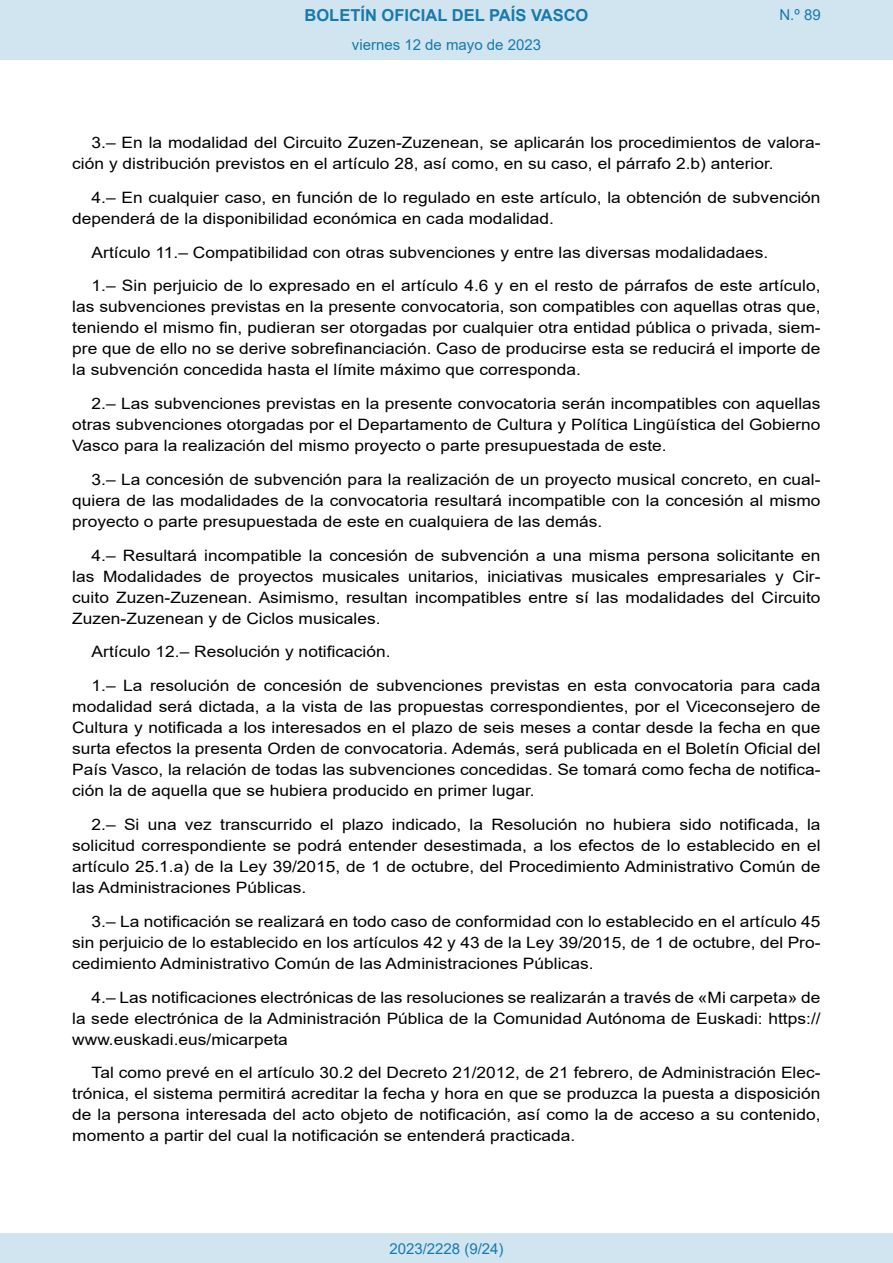
<style>
.page{position:relative;width:893px;height:1263px;background:#fff}
.page>*{position:absolute;margin:0;border:0;box-sizing:border-box;transform-origin:0 0}
.t1{font:700 16.5px "Arial";color:#1879ad}
.BOPVDetalle{font:15.6px/21px "Arial";color:#000;text-align:justify;scale:1.11 1}
.Paginacion_Centro{font:15px "Arial";color:#1879ad}
</style>
<div class="page">
<div style="left:0;top:0;width:893px;height:60px;background:#d0e5f0"></div>
<div style="left:0;top:1233px;width:893px;height:30px;background:#d0e5f0"></div>
<p class="t1" style="left:305px;top:3px;width:285px">BOLETÍN OFICIAL DEL PAÍS VASCO</p>
<p class="Paginacion_Centro" style="left:352px;top:35px;width:191px">viernes 12 de mayo de 2023</p>
<p class="Paginacion_Centro" style="left:779px;top:5px;width:43px">N.º 89</p>
<p class="BOPVDetalle" style="left:72px;top:132px;width:676px;text-indent:19px">3.– En la modalidad del Circuito Zuzen-Zuzenean, se aplicarán los procedimientos de valora&shy;ción y distribución previstos en el artículo 28, así como, en su caso, el párrafo 2.b) anterior.</p>
<p class="BOPVDetalle" style="left:72px;top:187px;width:676px;text-indent:19px">4.– En cualquier caso, en función de lo regulado en este artículo, la obtención de subvención dependerá de la disponibilidad económica en cada modalidad.</p>
<p class="BOPVDetalle" style="left:92px;top:242px;width:611px">Artículo 11.– Compatibilidad con otras subvenciones y entre las diversas modalidadaes.</p>
<p class="BOPVDetalle" style="left:72px;top:275px;width:676px;text-indent:19px">1.– Sin perjuicio de lo expresado en el artículo 4.6 y en el resto de párrafos de este artículo, las subvenciones previstas en la presente convocatoria, son compatibles con aquellas otras que, teniendo el mismo fin, pudieran ser otorgadas por cualquier otra entidad pública o privada, siem&shy;pre que de ello no se derive sobrefinanciación. Caso de producirse esta se reducirá el importe de la subvención concedida hasta el límite máximo que corresponda.</p>
<p class="BOPVDetalle" style="left:72px;top:393px;width:676px;text-indent:19px">2.– Las subvenciones previstas en la presente convocatoria serán incompatibles con aquellas otras subvenciones otorgadas por el Departamento de Cultura y Política Lingüística del Gobierno Vasco para la realización del mismo proyecto o parte presupuestada de este.</p>
<p class="BOPVDetalle" style="left:72px;top:469px;width:676px;text-indent:19px">3.– La concesión de subvención para la realización de un proyecto musical concreto, en cual&shy;quiera de las modalidades de la convocatoria resultará incompatible con la concesión al mismo proyecto o parte presupuestada de este en cualquiera de las demás.</p>
<p class="BOPVDetalle" style="left:72px;top:545px;width:676px;text-indent:19px">4.– Resultará incompatible la concesión de subvención a una misma persona solicitante en las Modalidades de proyectos musicales unitarios, iniciativas musicales empresariales y Cir&shy;cuito Zuzen-Zuzenean. Asimismo, resultan incompatibles entre sí las modalidades del Circuito Zuzen-Zuzenean y de Ciclos musicales.</p>
<p class="BOPVDetalle" style="left:92px;top:641px;width:271px">Artículo 12.– Resolución y notificación.</p>
<p class="BOPVDetalle" style="left:72px;top:675px;width:676px;text-indent:19px">1.– La resolución de concesión de subvenciones previstas en esta convocatoria para cada modalidad será dictada, a la vista de las propuestas correspondientes, por el Viceconsejero de Cultura y notificada a los interesados en el plazo de seis meses a contar desde la fecha en que surta efectos la presenta Orden de convocatoria. Además, será publicada en el Boletín Oficial del País Vasco, la relación de todas las subvenciones concedidas. Se tomará como fecha de notifica&shy;ción la de aquella que se hubiera producido en primer lugar.</p>
<p class="BOPVDetalle" style="left:72px;top:814px;width:676px;text-indent:19px">2.– Si una vez transcurrido el plazo indicado, la Resolución no hubiera sido notificada, la solicitud correspondiente se podrá entender desestimada, a los efectos de lo establecido en el artículo 25.1.a) de la Ley 39/2015, de 1 de octubre, del Procedimiento Administrativo Común de las Administraciones Públicas.</p>
<p class="BOPVDetalle" style="left:72px;top:911px;width:676px;text-indent:19px">3.– La notificación se realizará en todo caso de conformidad con lo establecido en el artículo 45 sin perjuicio de lo establecido en los artículos 42 y 43 de la Ley 39/2015, de 1 de octubre, del Pro&shy;cedimiento Administrativo Común de las Administraciones Públicas.</p>
<p class="BOPVDetalle" style="left:72px;top:986px;width:676px;text-indent:19px">4.– Las notificaciones electrónicas de las resoluciones se realizarán a través de «Mi carpeta» de la sede electrónica de la Administración Pública de la Comunidad Autónoma de Euskadi: https:// www.euskadi.eus/micarpeta</p>
<p class="BOPVDetalle" style="left:72px;top:1062px;width:676px;text-indent:19px">Tal como prevé en el artículo 30.2 del Decreto 21/2012, de 21 febrero, de Administración Elec&shy;trónica, el sistema permitirá acreditar la fecha y hora en que se produzca la puesta a disposición de la persona interesada del acto objeto de notificación, así como la de acceso a su contenido, momento a partir del cual la notificación se entenderá practicada.</p>
<p class="Paginacion_Centro" style="left:389px;top:1238px;width:116px">2023/2228 (9/24)</p>
</div>
